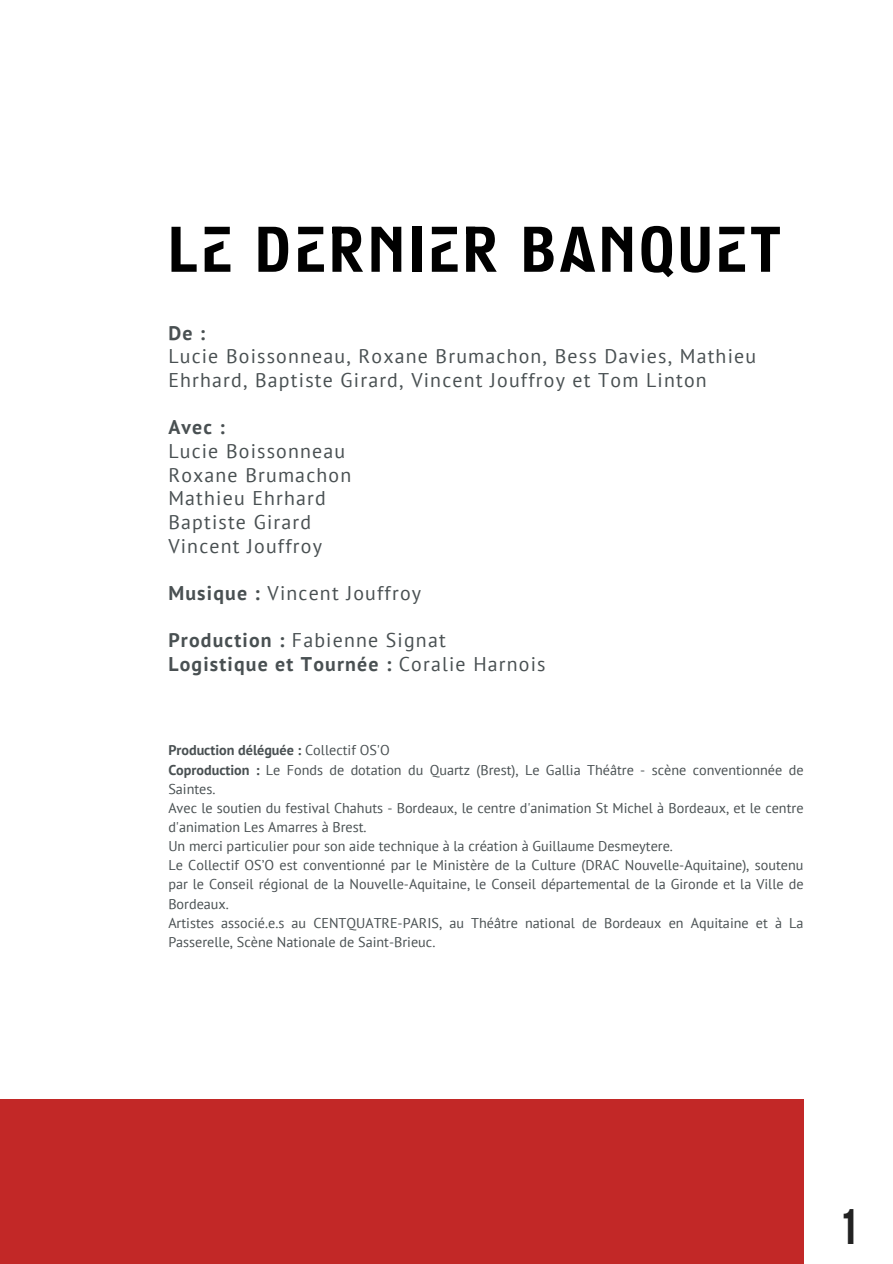
<style>
.page{position:relative;width:893px;height:1264px;background:#fff}
.page>*{position:absolute;margin:0;border:0;box-sizing:border-box;transform-origin:0 0}
.t1{font:700 condensed 63px "Helvetica OSO";letter-spacing:.065em;color:#000}
.t2{font:700 49.65px "Bebas Neue";color:#222}
.t3{font:19.8px/23.7px "PT Sans";letter-spacing:.06em;color:#495052}
.t4{font:700 19.8px/23.7px "PT Sans";letter-spacing:.06em;color:#495052}
.t5{font:14.25px/19.2px "PT Sans";color:#495052}
.t6{font:700 14.25px "PT Sans";color:#495052}
.s1{font-weight:700}
.s2{font-weight:400}
</style>
<div class="page">
<div style="left:0;top:1099px;width:804px;height:164px;background:#c22827"></div>
<p class="t1" style="left:168px;top:226px;width:613px">LE DERNIER BANQUET</p>
<h1 class="t3" style="left:168px;top:320px;width:589px"><span class="s1">De :<br></span>Lucie Boissonneau, Roxane Brumachon, Bess Davies, Mathieu<br>Ehrhard, Baptiste Girard, Vincent Jouffroy et Tom Linton</h1>
<h2 class="t3" style="left:168px;top:415px;width:184px"><span class="s1">Avec :<br></span>Lucie Boissonneau<br>Roxane Brumachon<br>Mathieu Ehrhard<br>Baptiste Girard<br>Vincent Jouffroy</h2>
<h2 class="t3" style="left:168px;top:580px;width:254px"><span class="s1">Musique :</span> Vincent Jouffroy</h2>
<h2 class="t4" style="left:168px;top:628px;width:378px">Production : <span class="s2">Fabienne Signat<br></span>Logistique et Tournée : <span class="s2">Coralie Harnois</span></h2>
<p class="t6" style="left:168px;top:740px;width:223px">Production déléguée : <span class="s2">Collectif OS'O</span></p>
<p class="t5" style="left:168px;top:759px;width:636px"><span class="s1">Coproduction :</span> Le Fonds de dotation du Quartz (Brest), Le Gallia Théâtre - scène conventionnée de<br>Saintes.</p>
<p class="t5" style="left:168px;top:798px;width:636px">Avec le soutien du festival Chahuts - Bordeaux, le centre d'animation St Michel à Bordeaux, et le centre d'animation Les Amarres à Brest.</p>
<p class="t5" style="left:168px;top:836px;width:506px">Un merci particulier pour son aide technique à la création à Guillaume Desmeytere.</p>
<p class="t5" style="left:168px;top:855px;width:636px;text-align:justify">Le Collectif OS’O est conventionné par le Ministère de la Culture (DRAC Nouvelle-Aquitaine), soutenu par le Conseil régional de la Nouvelle-Aquitaine, le Conseil départemental de la Gironde et la Ville de Bordeaux.</p>
<p class="t5" style="left:168px;top:912px;width:636px">Artistes associé.e.s au CENTQUATRE-PARIS, au Théâtre national de Bordeaux en Aquitaine et à La<br>Passerelle, Scène Nationale de Saint-Brieuc.</p>
<h2 class="t2" style="left:838px;top:1206px;width:21px">1</h2>
</div>
